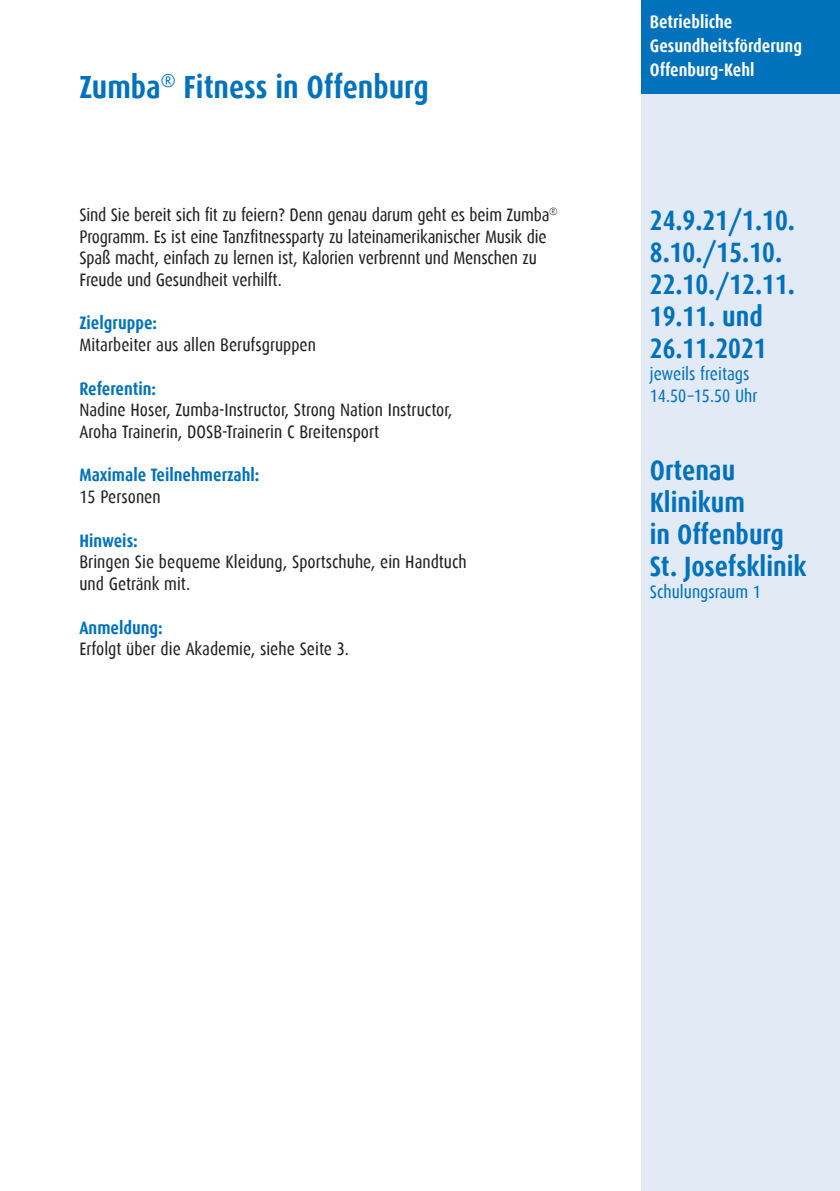
<style>
.page{position:relative;width:840px;height:1191px;background:#fff}
.page>*{position:absolute;margin:0;border:0;box-sizing:border-box;transform-origin:0 0}
.t1{font:700 32px "Dax Condensed";color:#0072bc}
.Ort_links_1_5mm{font:700 28px/32px "Dax Condensed";color:#0072bc}
.Rechts_Abstand_Veran{font:700 28px "Dax Condensed";color:#0072bc}
.t2{font:18px/21.6px "Dax Condensed";letter-spacing:-.01em;color:#231f20}
.t3{font:700 18px "Dax Condensed";color:#0072bc}
.t4{font:700 18px "Dax Condensed";color:#fff}
.Ort_links_1_5mm-2{font:18px/22px "Dax Condensed";color:#0072bc}
</style>
<div class="page">
<div style="left:641px;top:0;width:198px;height:1191px;background:#e2eaf6"></div>
<div style="left:641px;top:0;width:198px;height:94px;background:#0072bc"></div>
<p class="t1" style="left:79px;top:69px;width:350px">Zumba<sup>®</sup> Fitness in Offenburg</p>
<p class="t2" style="left:79px;top:204px;width:479px">Sind Sie bereit sich fit zu feiern? Denn genau darum geht es beim Zumba<sup>® </sup>Programm. Es ist eine Tanzfitnessparty zu lateinamerikanischer Musik die Spaß macht, einfach zu lernen ist, Kalorien verbrennt und Menschen zu Freude und Gesundheit verhilft.</p>
<p class="t3" style="left:79px;top:313px;width:79px">Zielgruppe:</p>
<p class="t2" style="left:79px;top:334px;width:238px">Mitarbeiter aus allen Berufsgruppen</p>
<p class="t3" style="left:79px;top:378px;width:78px">Referentin:</p>
<p class="t2" style="left:79px;top:399px;width:374px">Nadine Hoser, Zumba-Instructor, Strong Nation Instructor,<br>Aroha Trainerin, DOSB-Trainerin C Breitensport</p>
<p class="t3" style="left:79px;top:465px;width:181px">Maximale Teilnehmerzahl:</p>
<p class="t2" style="left:79px;top:486px;width:83px">15 Personen</p>
<p class="t3" style="left:79px;top:530px;width:60px">Hinweis:</p>
<p class="t2" style="left:79px;top:551px;width:388px">Bringen Sie bequeme Kleidung, Sportschuhe, ein Handtuch und Getränk mit.</p>
<p class="t3" style="left:79px;top:617px;width:85px">Anmeldung:</p>
<p class="t2" style="left:79px;top:638px;width:271px">Erfolgt über die Akademie, siehe Seite 3.</p>
<p class="t4" style="left:649px;top:12px;width:84px">Betriebliche</p>
<p class="t4" style="left:649px;top:36px;width:153px">Gesundheitsförderung</p>
<p class="t4" style="left:649px;top:60px;width:106px">Offenburg-Kehl</p>
<p class="Ort_links_1_5mm" style="left:649px;top:205px;width:146px">24.9.21/1.10.<br>8.10./15.10.<br>22.10./12.11.<br>19.11. und<br>26.11.2021</p>
<p class="Ort_links_1_5mm-2" style="left:649px;top:363px;width:109px">jeweils freitags<br>14.50–15.50 Uhr</p>
<p class="Rechts_Abstand_Veran" style="left:649px;top:454px;width:87px">Ortenau</p>
<p class="Ort_links_1_5mm" style="left:649px;top:486px;width:97px">Klinikum</p>
<p class="Ort_links_1_5mm" style="left:649px;top:518px;width:136px">in Offenburg</p>
<p class="Ort_links_1_5mm" style="left:649px;top:550px;width:158px">St. Josefsklinik</p>
<p class="Ort_links_1_5mm-2" style="left:649px;top:581px;width:113px">Schulungsraum 1</p>
</div>
